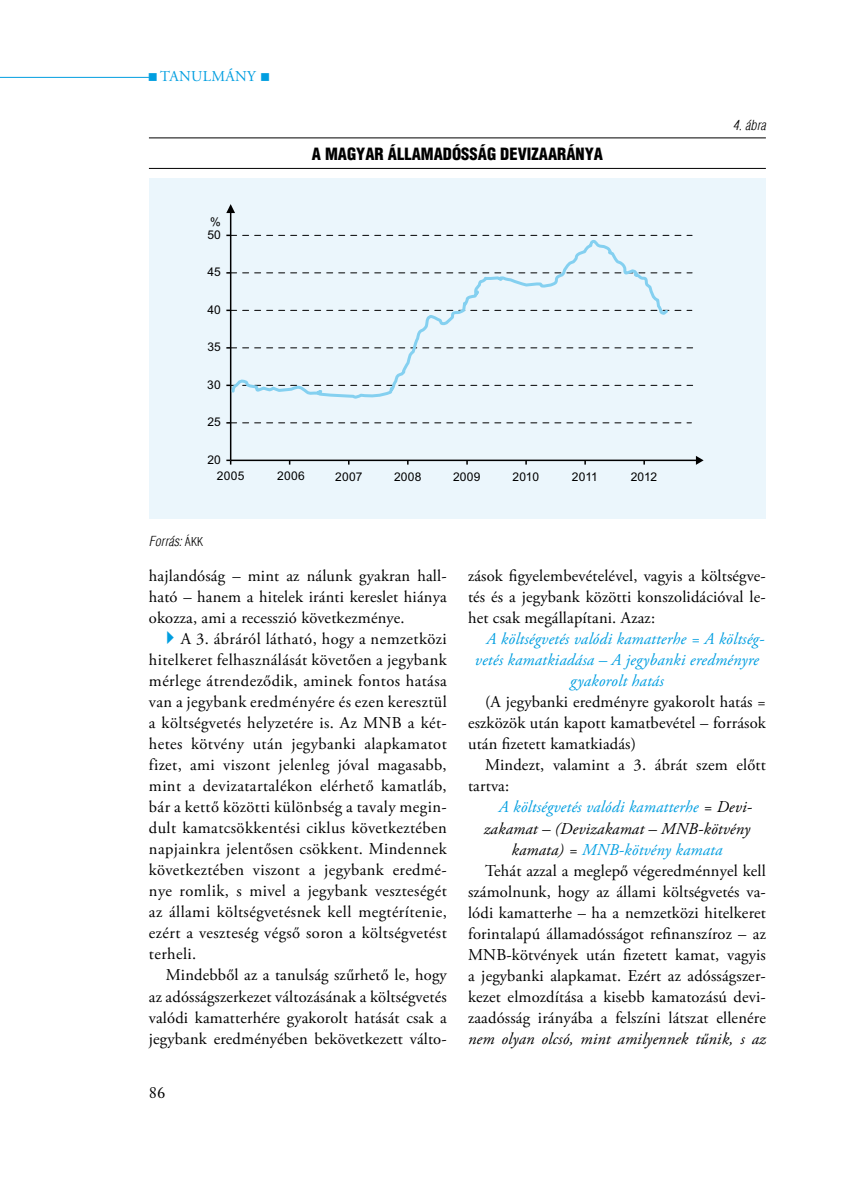
<style>
.page{position:relative;width:851px;height:1191px;background:#fff}
.page>*{position:absolute;margin:0;border:0;box-sizing:border-box;transform-origin:0 0}
.t1{font:16.5px/21px "Adobe Garamond Pro";letter-spacing:.01em;color:#000;text-align:justify}
.t2{font:italic 16.5px "Adobe Garamond Pro";letter-spacing:.01em;color:#009ee0}
.t3{font:italic 16.5px "Adobe Garamond Pro";letter-spacing:.01em;color:#000}
.t4{font:900 condensed 16.5px "H Helvetica";color:#000}
.t5{font:16.5px "Original Garamond HU Normal";color:#000}
.t6{font:15px "Adobe Garamond Pro";letter-spacing:.19em;color:#009ee0}
.t7{font:italic 300 condensed 13.5px "H Helvetica";color:#000}
.t8{font:12px "Arial";letter-spacing:.015em;color:#000}
.s1{font-style:normal;font-size:12px}
.s2{color:#000}
</style>
<div class="page">
<hr style="left:0;top:77px;width:149px;height:1px;background:#009ee0">
<hr style="left:149px;top:137px;width:616px;height:1px;background:#000">
<hr style="left:149px;top:168px;width:616px;height:1px;background:#000">
<div style="left:149px;top:179px;width:616px;height:340px;background:#ebf6fc"></div>
<hr style="left:230px;top:459px;width:469px;height:2px;background:#000">
<svg style="left:226px;top:422px;width:465px;height:1px"></svg>
<svg style="left:226px;top:272px;width:466px;height:2px"></svg>
<svg style="left:226px;top:309px;width:465px;height:2px"></svg>
<svg style="left:226px;top:347px;width:466px;height:1px"></svg>
<svg style="left:226px;top:384px;width:466px;height:2px"></svg>
<svg style="left:226px;top:235px;width:466px;height:1px"></svg>
<svg style="left:226px;top:459px;width:5px;height:5px"></svg>
<hr style="left:230px;top:211px;width:1px;height:249px;background:#000">
<svg style="left:226px;top:204px;width:9px;height:9px"></svg>
<svg style="left:695px;top:456px;width:8px;height:9px"></svg>
<svg style="left:229px;top:239px;width:440px;height:160px"></svg>
<p class="t6" style="left:148px;top:67px;width:124px">■tanulmány ■</p>
<p class="t8" style="left:210px;top:214px;width:12px">%</p>
<p class="t8" style="left:207px;top:227px;width:15px">50</p>
<p class="t8" style="left:207px;top:264px;width:15px">45</p>
<p class="t8" style="left:207px;top:302px;width:15px">40</p>
<p class="t8" style="left:207px;top:339px;width:15px">35</p>
<p class="t8" style="left:207px;top:376px;width:15px">30</p>
<p class="t8" style="left:207px;top:414px;width:15px">25</p>
<p class="t8" style="left:207px;top:451px;width:15px">20</p>
<p class="t4" style="left:311px;top:143px;width:293px">A MAGYAR ÁLLAMADÓSSÁG DEVIZAARÁNYA</p>
<p class="t8" style="left:217px;top:468px;width:29px">2005</p>
<p class="t8" style="left:277px;top:468px;width:29px">2006</p>
<p class="t8" style="left:335px;top:468px;width:29px">2007</p>
<p class="t8" style="left:394px;top:468px;width:29px">2008</p>
<p class="t8" style="left:453px;top:468px;width:29px">2009</p>
<p class="t8" style="left:512px;top:468px;width:28px">2010</p>
<p class="t8" style="left:572px;top:468px;width:27px">2011</p>
<p class="t8" style="left:630px;top:468px;width:28px">2012</p>
<p class="t7" style="left:149px;top:533px;width:43px">Forrás: <span class="s1">ÁKK</span></p>
<p class="t7" style="left:732px;top:117px;width:35px">4. ábra</p>
<p class="t1" style="left:149px;top:566px;width:299px">hajlandóság – mint az nálunk gyakran hall&shy;ható – hanem a hitelek iránti kereslet hiánya okozza, ami a recesszió következménye.</p>
<p class="t1" style="left:149px;top:629px;width:299px;text-indent:32px">A 3. ábráról látható, hogy a nemzetközi hitelkeret felhasználását követően a jegybank mérlege átrendeződik, aminek fontos hatása van a jegybank eredményére és ezen keresztül a költségvetés helyzetére is. Az MNB a két&shy;hetes kötvény után jegybanki alapkamatot fizet, ami viszont jelenleg jóval magasabb, mint a devizatartalékon elérhető kamatláb, bár a kettő közötti különbség a tavaly megin&shy;dult kamatcsökkentési ciklus következtében napjainkra jelentősen csökkent. Mindennek következtében viszont a jegybank eredmé&shy;nye romlik, s mivel a jegybank veszteségét az állami költségvetésnek kell megtérítenie, ezért a veszteség végső soron a költségvetést terheli.</p>
<p class="t1" style="left:149px;top:965px;width:299px;text-indent:17px">Mindebből az a tanulság szűrhető le, hogy az adósságszerkezet változásának a költségvetés valódi kamatterhére gyakorolt hatását csak a jegybank eredményében bekövetkezett válto-</p>
<p class="t5" style="left:149px;top:1081px;width:18px">86</p>
<p class="t1" style="left:468px;top:566px;width:299px">zások figyelembevételével, vagyis a költségve&shy;tés és a jegybank közötti konszolidációval le&shy;het csak megállapítani. Azaz:</p>
<p class="t2" style="left:486px;top:629px;width:279px">A költségvetés valódi kamatterhe = A költség-</p>
<p class="t2" style="left:475px;top:650px;width:285px">vetés kamatkiadása – A jegybanki eredményre</p>
<p class="t2" style="left:570px;top:671px;width:95px">gyakorolt hatás</p>
<p class="t1" style="left:468px;top:692px;width:300px;text-indent:17px">(A jegybanki eredményre gyakorolt hatás = eszközök után kapott kamatbevétel – források után fizetett kamatkiadás)</p>
<p class="t1" style="left:468px;top:755px;width:299px;text-indent:17px">Mindezt, valamint a 3. ábrát szem előtt tartva:</p>
<p class="t2" style="left:499px;top:797px;width:255px">A költségvetés valódi kamatterhe <span class="s2">= Devi-</span></p>
<p class="t3" style="left:483px;top:818px;width:268px">zakamat – (Devizakamat – MNB-kötvény</p>
<p class="t2" style="left:511px;top:839px;width:212px"><span class="s2">kamata) =</span> MNB-kötvény kamata</p>
<p class="t1" style="left:485px;top:860px;width:282px">Tehát azzal a meglepő végeredménnyel kell</p>
<p class="t1" style="left:468px;top:881px;width:299px">számolnunk, hogy az állami költségvetés va-</p>
<p class="t1" style="left:468px;top:902px;width:299px">lódi kamatterhe – ha a nemzetközi hitelkeret</p>
<p class="t1" style="left:468px;top:923px;width:299px">forintalapú államadósságot refinanszíroz – az</p>
<p class="t1" style="left:468px;top:944px;width:299px">MNB-kötvények után fizetett kamat, vagyis</p>
<p class="t1" style="left:468px;top:965px;width:299px">a jegybanki alapkamat. Ezért az adósságszer-</p>
<p class="t1" style="left:468px;top:986px;width:299px">kezet elmozdítása a kisebb kamatozású devi-</p>
<p class="t1" style="left:468px;top:1007px;width:299px">zaadósság irányába a felszíni látszat ellenére</p>
<p class="t3" style="left:468px;top:1028px;width:299px">nem olyan olcsó, mint amilyennek tűnik, s az</p>
</div>
